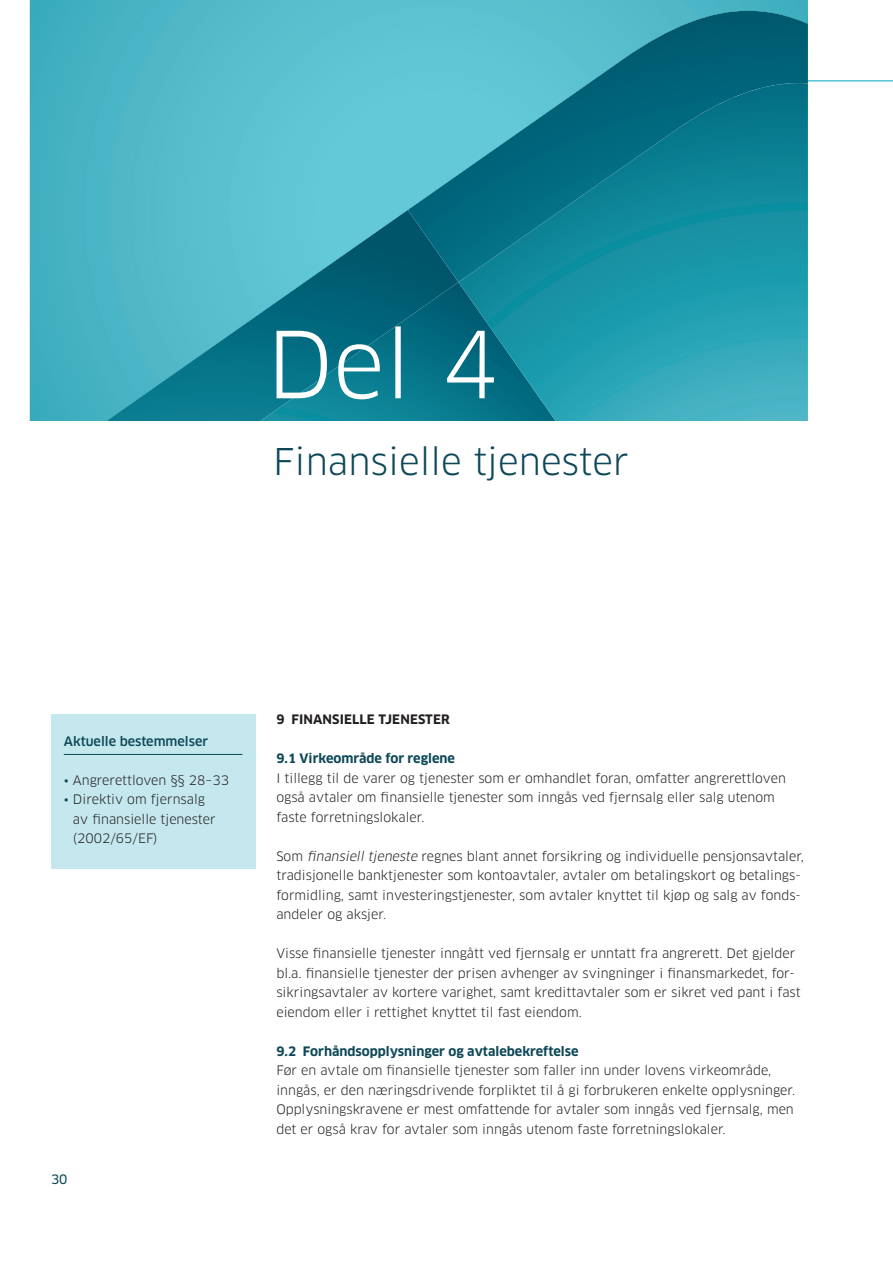
<style>
.page{position:relative;width:893px;height:1263px;background:#fff}
.page>*{position:absolute;margin:0;border:0;box-sizing:border-box;transform-origin:0 0}
.t1{font:90px "Clan OT";color:#fff}
.t2{font:36px "Clan OT";color:#0e4858}
.t3{font:12.75px/19.5px "Clan OT";color:#231f20}
.t4{font:700 12.75px "Clan OT";color:#0e4858}
.t5{font:700 12.75px "Clan OT";letter-spacing:.01em;color:#231f20}
.t6{font:500 12.75px "Clan OT";color:#0e4858}
.t7{font:12.75px "Clan OT News";color:#0e4858}
.s1{color:#0e4858}
.s2{font-style:italic}
</style>
<div class="page">
<hr style="left:51px;top:80px;width:842px;height:2px;background:#52c5d6">
<svg style="left:30px;top:0;width:778px;height:421px;background:#319daf"></svg>
<div style="left:51px;top:714px;width:204px;height:155px;background:#c5e8ef"></div>
<hr style="left:64px;top:754px;width:178px;height:1px;background:#0e4858">
<h1 class="t1" style="left:267px;top:311px;width:234px">Del 4</h1>
<h2 class="t2" style="left:273px;top:440px;width:357px">Finansielle tjenester</h2>
<p class="t6" style="left:64px;top:733px;width:146px">Aktuelle bestemmelser</p>
<p class="t3" style="left:64px;top:770px;width:167px"><span class="s1">•</span> Angrerettloven §§ 28–33</p>
<p class="t3" style="left:73px;top:790px;width:144px;text-indent:-9px"><span class="s1">•</span> Direktiv om fjernsalg av finansielle tjenester (2002/65/EF)</p>
<p class="t7" style="left:51px;top:1171px;width:18px">30</p>
<p class="t5" style="left:276px;top:712px;width:175px">9 FINANSIELLE TJENESTER</p>
<p class="t4" style="left:276px;top:751px;width:180px">9.1 Virkeområde for reglene</p>
<p class="t3" style="left:276px;top:768px;width:511px">I tillegg til de varer og tjenester som er omhandlet foran, omfatter angrerettloven også avtaler om finansielle tjenester som inngås ved fjernsalg eller salg utenom faste forretningslokaler.</p>
<p class="t3" style="left:276px;top:846px;width:529px">Som <span class="s2">finansiell tjeneste</span> regnes blant annet forsikring og individuelle pensjonsavtaler, tradisjonelle banktjenester som kontoavtaler, avtaler om betalingskort og betalings&shy;formidling, samt investeringstjenester, som avtaler knyttet til kjøp og salg av fonds&shy;andeler og aksjer.</p>
<p class="t3" style="left:276px;top:944px;width:526px">Visse finansielle tjenester inngått ved fjernsalg er unntatt fra angrerett. Det gjelder bl.a. finansielle tjenester der prisen avhenger av svingninger i finansmarkedet, for&shy;sikringsavtaler av kortere varighet, samt kredittavtaler som er sikret ved pant i fast eiendom eller i rettighet knyttet til fast eiendom.</p>
<p class="t4" style="left:276px;top:1044px;width:304px">9.2 Forhåndsopplysninger og avtalebekreftelse</p>
<p class="t3" style="left:276px;top:1061px;width:520px">Før en avtale om finansielle tjenester som faller inn under lovens virkeområde, inngås, er den næringsdrivende forpliktet til å gi forbrukeren enkelte opplysninger.<br>Opplysningskravene er mest omfattende for avtaler som inngås ved fjernsalg, men det er også krav for avtaler som inngås utenom faste forretningslokaler.</p>
</div>
